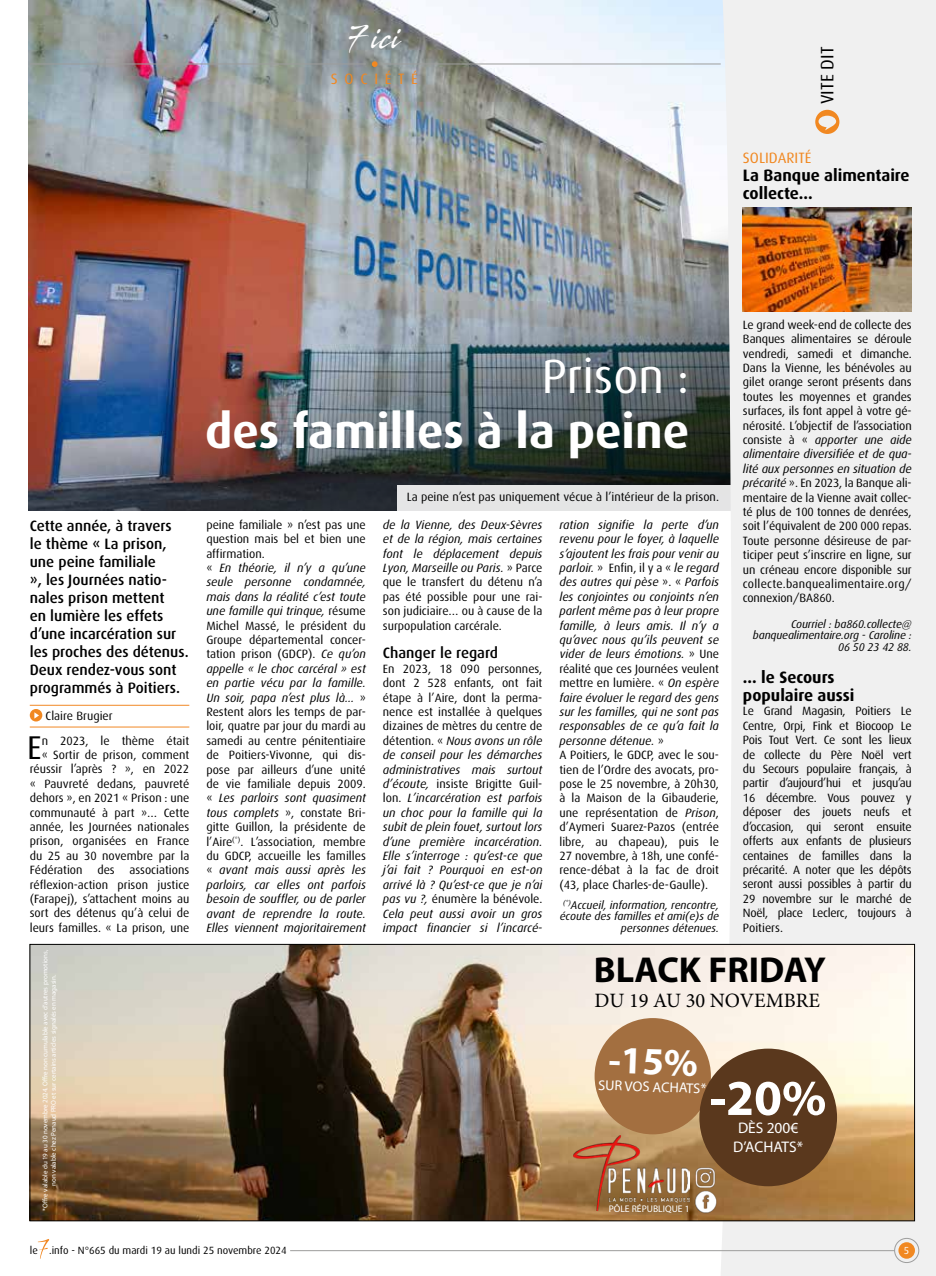
<style>
.page{position:relative;width:936px;height:1276px;background:#fff}
.page>*{position:absolute;margin:0;border:0;box-sizing:border-box;transform-origin:0 0}
.t1{font:700 50.4px "Myriad Pro";color:#fff}
.t2{font:700 48px "Dax";color:#fff}
.t3{font:48px "Dax";color:#fff}
.t4{font:700 38.7px "Myriad Pro";color:#fff}
.t5{font:700 36.15px "Myriad Pro";color:#000}
.t6{font:33px "Dax";color:#000}
.t7{font:30px "Stingray";color:#fff;scale:.74 1}
.t8{font:20.4px "Minion Pro";color:#000}
.t9{font:18px "Dax";color:#000}
.t10{font:700 16.5px/18px "Dax";color:#000}
.t11{font:15.45px/18.5px "Myriad Pro";color:#fff;text-align:center}
.t12{font:500 15px/18px "Dax";color:#000}
.t13{font:15px "Dax";color:#f18821}
.t14{font:15px "Dax";letter-spacing:.45em;color:#f18821}
.t15{font:14.25px "Myriad Pro";color:#fff}
.t16{font:12px/14.4px "Dax";color:#000;text-align:justify}
.t17{font:italic 12px/14.4px "Dax";color:#000;text-align:justify}
.t18{font:italic 11.25px/11.2px "Dax";letter-spacing:-.01em;color:#000;text-align:right}
.t19{font:10.5px "Dax";color:#000}
.t20{font:10.2px "Dax";color:#fff}
.t21{font:9.6px "Myriad Pro";color:#fff}
.t22{font:6.9px "Myriad Pro";color:#fff}
.s1{font-style:italic}
.s2{font-style:normal}
</style>
<div class="page">
<hr style="left:0;top:178px;width:1px;height:1098px;background:#443b30">
<img style="left:29px;top:0;width:690px;height:176px">
<img style="left:29px;top:176px;width:690px;height:335px">
<div style="left:397px;top:485px;width:336px;height:26px;background:#e4e5e5"></div>
<div style="left:719px;top:0;width:216px;height:1276px;background:#f0f0f0"></div>
<svg style="left:815px;top:110px;width:24px;height:24px"></svg>
<hr style="left:30px;top:705px;width:159px;height:1px;background:#f18825">
<svg style="left:30px;top:709px;width:12px;height:12px"></svg>
<hr style="left:30px;top:727px;width:159px;height:1px;background:#f18825">
<hr style="left:30px;top:64px;width:336px;height:1px;background:#9d9d9c">
<hr style="left:383px;top:64px;width:337px;height:1px;background:#9d9d9c">
<svg style="left:372px;top:61px;width:5px;height:6px"></svg>
<hr style="left:290px;top:1250px;width:604px;height:1px;background:#9d9d9c">
<svg style="left:38px;top:1239px;width:11px;height:19px"></svg>
<div style="left:898px;top:1242px;width:16px;height:16px;background:#f18821;border-radius:50%"></div>
<div style="left:894px;top:1238px;width:24px;height:24px;border:1px solid #9d9d9c;border-radius:50%"></div>
<img style="left:32px;top:946px;width:880px;height:273px">
<div style="left:594px;top:1018px;width:117px;height:116px;background:#a36f40;border-radius:50%"></div>
<div style="left:699px;top:1048px;width:138px;height:138px;background:#5a381d;border-radius:50%"></div>
<img style="left:573px;top:1135px;width:116px;height:75px">
<img style="left:694px;top:1167px;width:21px;height:21px">
<img style="left:692px;top:1190px;width:27px;height:24px">
<svg style="left:934px;top:1240px;width:2px;height:7px"></svg>
<img style="left:742px;top:207px;width:169px;height:105px">
<h3 class="t7" style="left:347px;top:18px;width:74px">7 ici</h3>
<p class="t14" style="left:331px;top:71px;width:88px">SOCIÉTÉ</p>
<h3 class="t9" style="left:817px;top:104px;width:59px;rotate:-90deg">VITE DIT</h3>
<p class="t13" style="left:742px;top:150px;width:70px">SOLIDARITÉ</p>
<h3 class="t10" style="left:742px;top:166px;width:168px">La Banque alimentaire collecte...</h3>
<p class="t12" style="left:30px;top:517px;width:160px">Cette année, à travers<br>le thème « La prison, une peine familiale<br>», les Journées natio&shy;nales prison mettent<br>en lumière les effets d’une incarcération sur les proches des détenus.<br>Deux rendez-vous sont programmés à Poitiers.</p>
<p class="t16" style="left:46px;top:708px;width:69px">Claire Brugier</p>
<h3 class="t6" style="left:27px;top:729px;width:16px">E</h3>
<p class="t16" style="left:30px;top:733px;width:161px;text-align:right">n 2023, le thème était<br>« Sortir de prison, comment réussir l’après ? », en 2022 « Pauvreté dedans, pauvreté dehors », en 2021 « Prison : une communauté à part »… Cette année, les Journées nationales prison, organisées en France du 25 au 30 novembre par la<br>Fédération des associations réflexion-action prison justice (Farapej), s’attachent moins au sort des détenus qu’à celui de leurs familles. « La prison, une</p>
<p class="t22" style="left:41px;top:1210px;width:262px;rotate:-90deg">*Offre valable du 19 au 30 novembre 2024. Offre non cumulable avec d’autres promotions,</p>
<p class="t22" style="left:49px;top:1185px;width:212px;rotate:-90deg">non valable chez Penaud PRO et sur certains articles signalés en magasin.</p>
<h2 class="t3" style="left:541px;top:350px;width:149px">Prison :</h2>
<h2 class="t2" style="left:205px;top:404px;width:485px">des familles à la peine</h2>
<p class="t16" style="left:407px;top:490px;width:314px">La peine n’est pas uniquement vécue à l’intérieur de la prison.</p>
<p class="t16" style="left:206px;top:517px;width:161px;text-align:left">peine familiale » n’est pas une question mais bel et bien une affirmation.<br>« <span class="s1">En théorie, il n’y a qu’une seule personne condamnée, mais dans la réalité c’est toute une famille qui trinque,</span> résume<br>Michel Massé, le président du<br>Groupe départemental concer&shy;tation prison (GDCP). <span class="s1">Ce qu’on appelle « le choc carcéral » est en partie vécu par la famille.<br>Un soir, papa n’est plus là...</span> »<br>Restent alors les temps de par&shy;loir, quatre par jour du mardi au samedi au centre pénitentiaire de Poitiers-Vivonne, qui dis&shy;pose par ailleurs d’une unité de vie familiale depuis 2009. « <span class="s1">Les parloirs sont quasiment tous complets</span> », constate Bri&shy;gitte Guillon, la présidente de l’Aire<sup>(*)</sup>. L’association, membre du GDCP, accueille les familles « <span class="s1">avant mais aussi après les parloirs, car elles ont parfois besoin de souffler, ou de parler avant de reprendre la route.<br>Elles viennent majoritairement</span></p>
<p class="t16" style="left:383px;top:517px;width:161px"><span class="s1">de la Vienne, des Deux-Sèvres et de la région, mais certaines font le déplacement depuis Lyon, Marseille ou Paris.</span> » Parce que le transfert du détenu n’a pas été possible pour une rai&shy;son judiciaire… ou à cause de la surpopulation carcérale.</p>
<p class="t12" style="left:383px;top:644px;width:117px">Changer le regard</p>
<p class="t17" style="left:383px;top:661px;width:161px"><span class="s2">En 2023, 18 090 personnes, dont 2 528 enfants, ont fait étape à l’Aire, dont la perma&shy;nence est installée à quelques dizaines de mètres du centre de détention. «</span> Nous avons un rôle de conseil pour les démarches administratives mais surtout d’écoute, <span class="s2">insiste Brigitte Guil&shy;lon.</span> L’incarcération est parfois un choc pour la famille qui la subit de plein fouet, surtout lors d’une première incarcération.<br>Elle s’interroge : qu’est-ce que j’ai fait ? Pourquoi en est-on arrivé là ? Qu’est-ce que je n’ai pas vu ?, <span class="s2">énumère la bénévole.<br></span>Cela peut aussi avoir un gros impact financier si l’incarcé-</p>
<p class="t17" style="left:559px;top:517px;width:161px;text-align:left">ration signifie la perte d’un revenu pour le foyer, à laquelle s’ajoutent les frais pour venir au parloir. <span class="s2">» Enfin, il y a «</span> le regard des autres qui pèse <span class="s2">». «</span> Parfois les conjointes ou conjoints n’en parlent même pas à leur propre famille, à leurs amis. Il n’y a qu’avec nous qu’ils peuvent se vider de leurs émotions. <span class="s2">» Une réalité que ces Journées veulent mettre en lumière. «</span> On espère faire évoluer le regard des gens sur les familles, qui ne sont pas responsables de ce qu’a fait la personne détenue. <span class="s2">»<br>A Poitiers, le GDCP, avec le sou&shy;tien de l’Ordre des avocats, pro&shy;pose le 25 novembre, à 20h30, à la Maison de la Gibauderie, une représentation de</span> Prison<span class="s2">, d’Aymeri Suarez-Pazos (entrée libre, au chapeau), puis le<br>27 novembre, à 18h, une confé&shy;rence-débat à la fac de droit (43, place Charles-de-Gaulle).</span></p>
<p class="t18" style="left:559px;top:899px;width:161px"><sup>(*)</sup>Accueil, information, rencontre, écoute des familles et ami(e)s de personnes détenues.</p>
<p class="t16" style="left:742px;top:317px;width:170px">Le grand week-end de collecte des Banques alimentaires se déroule vendredi, samedi et dimanche.<br>Dans la Vienne, les bénévoles au gilet orange seront présents dans toutes les moyennes et grandes surfaces, ils font appel à votre gé&shy;nérosité. L’objectif de l’association consiste à « <span class="s1">apporter une aide alimentaire diversifiée et de qua&shy;lité aux personnes en situation de précarité</span> ». En 2023, la Banque ali&shy;mentaire de la Vienne avait collec&shy;té plus de 100 tonnes de denrées, soit l’équivalent de 200 000 repas.<br>Toute personne désireuse de par&shy;ticiper peut s’inscrire en ligne, sur un créneau encore disponible sur collecte.banquealimentaire.org/ connexion/BA860.</p>
<p class="t18" style="left:753px;top:619px;width:160px">Courriel : ba860.collecte@ banquealimentaire.org - Caroline :<br>06 50 23 42 88.</p>
<h3 class="t10" style="left:742px;top:668px;width:113px">... le Secours populaire aussi</h3>
<p class="t16" style="left:742px;top:704px;width:170px">Le Grand Magasin, Poitiers Le Centre, Orpi, Fink et Biocoop Le Pois Tout Vert. Ce sont les lieux de collecte du Père Noël vert du Secours populaire français, à partir d’aujourd’hui et jusqu’au 16 décembre. Vous pouvez y déposer des jouets neufs et d’occasion, qui seront ensuite offerts aux enfants de plusieurs centaines de familles dans la précarité. A noter que les dépôts seront aussi possibles à partir du 29 novembre sur le marché de Noël, place Leclerc, toujours à Poitiers.</p>
<h3 class="t5" style="left:594px;top:946px;width:233px">BLACK FRIDAY</h3>
<h3 class="t8" style="left:594px;top:987px;width:227px">DU 19 AU 30 NOVEMBRE</h3>
<h3 class="t4" style="left:609px;top:1034px;width:91px;rotate:2deg">-15%</h3>
<p class="t15" style="left:598px;top:1076px;width:110px;rotate:2deg">SUR VOS ACHATS*</p>
<h1 class="t1" style="left:709px;top:1065px;width:118px">-20%</h1>
<p class="t11" style="left:733px;top:1118px;width:72px">DÈS 200€<br>D’ACHATS*</p>
<p class="t21" style="left:608px;top:1203px;width:82px">PÔLE RÉPUBLIQUE 1</p>
<p class="t19" style="left:30px;top:1244px;width:258px">le .info - N°665 du mardi 19 au lundi 25 novembre 2024</p>
<p class="t20" style="left:903px;top:1244px;width:7px">5</p>
</div>
